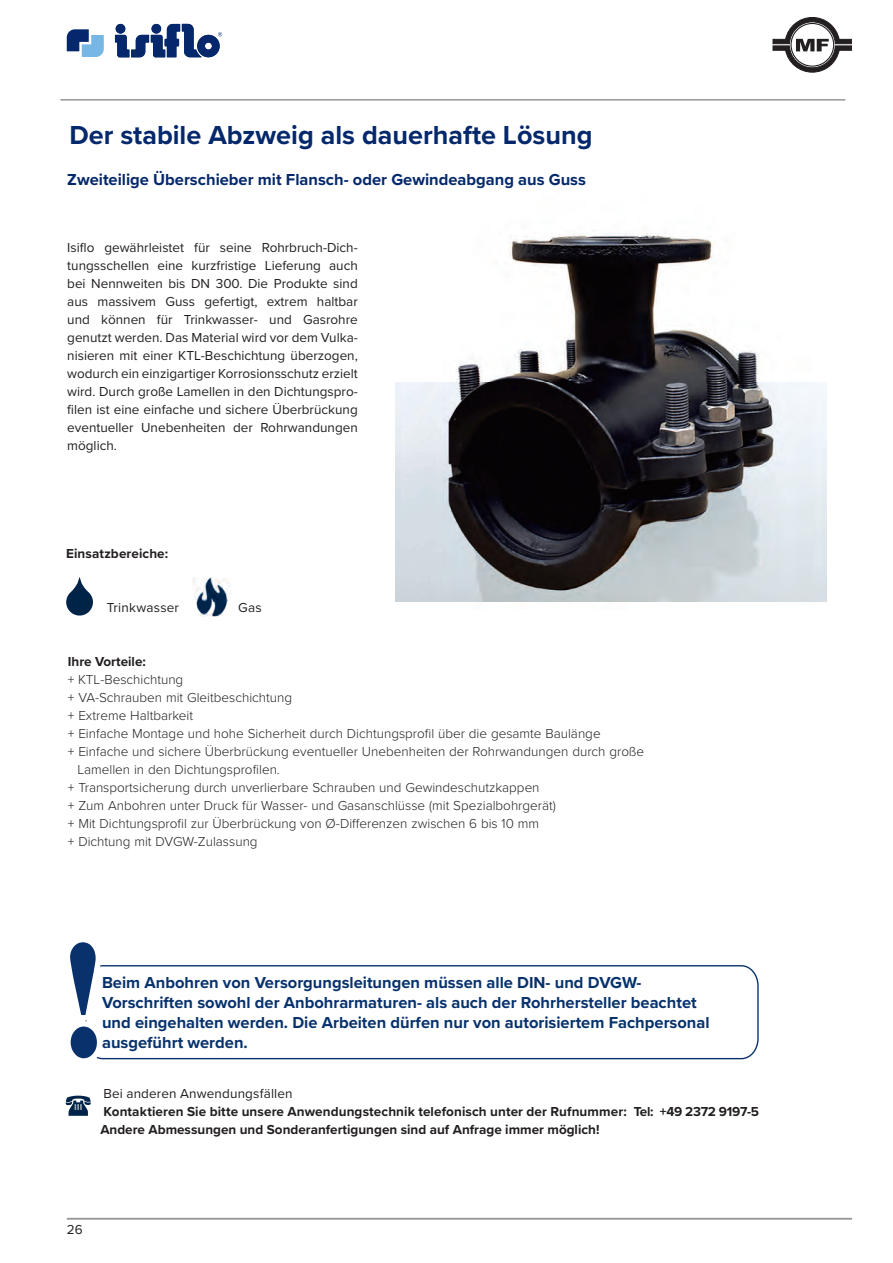
<style>
.page{position:relative;width:893px;height:1263px;background:#fff}
.page>*{position:absolute;margin:0;border:0;box-sizing:border-box;transform-origin:0 0}
.t1{font:700 27px "Lnktxc Proxima Nova";color:#04286b}
.t2{font:700 16.5px/19.8px "Lnktxc Proxima Nova";color:#07326c}
.t3{font:700 16.5px "Lnktxc Proxima Nova";color:#04286b}
.t4{font:13.5px/18px "Llsntw Proxima Nova";color:#231f20;text-align:justify}
.t5{font:300 13.5px "Nsswwp Proxima Nova";color:#231f20}
.t6{font:700 13.5px/18px "Lnktxc Proxima Nova";color:#231f20}
</style>
<div class="page">
<hr style="left:60px;top:99px;width:785px;height:2px;background:#939598">
<svg style="left:67px;top:29px;width:37px;height:28px"></svg>
<svg style="left:115px;top:24px;width:107px;height:33px"></svg>
<hr style="left:67px;top:1218px;width:785px;height:1px;background:#939598">
<svg style="left:106px;top:965px;width:653px;height:95px"></svg>
<svg style="left:70px;top:942px;width:36px;height:118px"></svg>
<svg style="left:66px;top:577px;width:27px;height:38px"></svg>
<img style="left:193px;top:578px;width:37px;height:38px">
<img style="left:193px;top:603px;width:37px;height:9px">
<svg style="left:66px;top:1095px;width:25px;height:21px"></svg>
<img style="left:395px;top:383px;width:418px;height:219px">
<svg style="left:773px;top:17px;width:79px;height:55px"></svg>
<img style="left:444px;top:230px;width:383px;height:169px">
<h1 class="t1" style="left:69px;top:115px;width:525px">Der stabile Abzweig als dauerhafte Lösung</h1>
<p class="t3" style="left:67px;top:167px;width:520px">Zweiteilige Überschieber mit Flansch- oder Gewindeabgang aus Guss</p>
<p class="t4" style="left:67px;top:238px;width:292px">Isiflo gewährleistet für seine Rohrbruch-Dich&shy;tungsschellen eine kurzfristige Lieferung auch bei Nennweiten bis DN 300. Die Produkte sind aus massivem Guss gefertigt, extrem haltbar und können für Trinkwasser- und Gasrohre genutzt werden. Das Material wird vor dem Vulka&shy;nisieren mit einer KTL-Beschichtung überzogen, wodurch ein einzigartiger Korrosionsschutz erzielt wird. Durch große Lamellen in den Dichtungspro&shy;filen ist eine einfache und sichere Überbrückung eventueller Unebenheiten der Rohrwandungen möglich.</p>
<p class="t6" style="left:66px;top:544px;width:104px">Einsatzbereiche:</p>
<p class="t4" style="left:107px;top:598px;width:74px">Trinkwasser</p>
<p class="t4" style="left:238px;top:598px;width:25px">Gas</p>
<p class="t6" style="left:68px;top:652px;width:80px">Ihre Vorteile:</p>
<p class="t5" style="left:68px;top:669px;width:117px">+ KTL-Beschichtung</p>
<p class="t5" style="left:68px;top:687px;width:226px">+ VA-Schrauben mit Gleitbeschichtung</p>
<p class="t5" style="left:68px;top:705px;width:127px">+ Extreme Haltbarkeit</p>
<p class="t5" style="left:68px;top:723px;width:534px">+ Einfache Montage und hohe Sicherheit durch Dichtungsprofil über die gesamte Baulänge</p>
<p class="t5" style="left:68px;top:741px;width:578px">+ Einfache und sichere Überbrückung eventueller Unebenheiten der Rohrwandungen durch große</p>
<p class="t5" style="left:78px;top:759px;width:204px">Lamellen in den Dichtungsprofilen.</p>
<p class="t5" style="left:68px;top:777px;width:473px">+ Transportsicherung durch unverlierbare Schrauben und Gewindeschutzkappen</p>
<p class="t5" style="left:68px;top:795px;width:490px">+ Zum Anbohren unter Druck für Wasser- und Gasanschlüsse (mit Spezialbohrgerät)</p>
<p class="t5" style="left:68px;top:813px;width:473px">+ Mit Dichtungsprofil zur Überbrückung von Ø-Differenzen zwischen 6 bis 10 mm</p>
<p class="t5" style="left:68px;top:831px;width:191px">+ Dichtung mit DVGW-Zulassung</p>
<p class="t2" style="left:102px;top:972px;width:609px">Beim Anbohren von Versorgungsleitungen müssen alle DIN- und DVGW-Vorschriften sowohl der Anbohrarmaturen- als auch der Rohrhersteller beachtet und eingehalten werden. Die Arbeiten dürfen nur von autorisiertem Fachpersonal ausgeführt werden.</p>
<p class="t4" style="left:103px;top:1084px;width:191px">Bei anderen Anwendungsfällen</p>
<p class="t6" style="left:100px;top:1102px;width:660px">Kontaktieren Sie bitte unsere Anwendungstechnik telefonisch unter der Rufnummer: Tel: +49 2372 9197-5<br>Andere Abmessungen und Sonderanfertigungen sind auf Anfrage immer möglich!</p>
<p class="t4" style="left:67px;top:1220px;width:17px">26</p>
</div>
